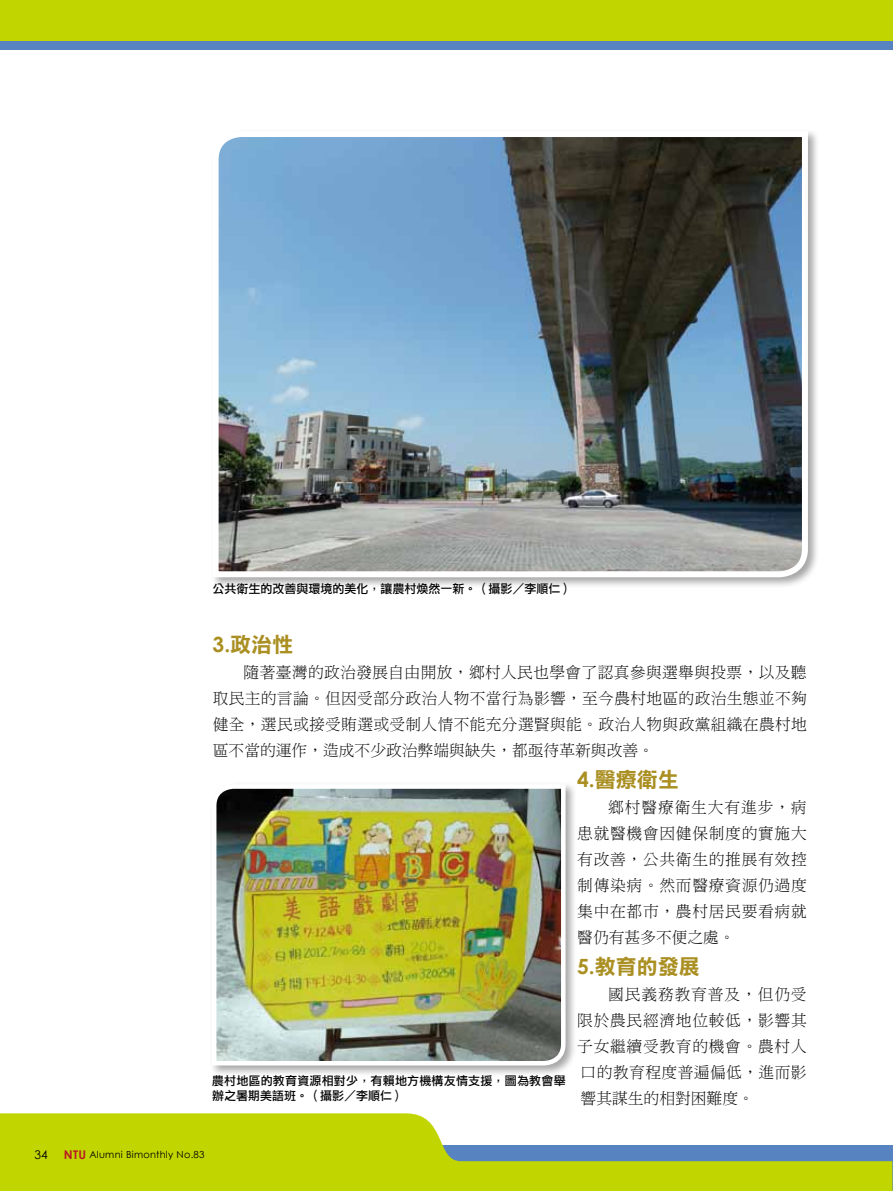
<style>
.page{position:relative;width:893px;height:1191px;background:#fff}
.page>*{position:absolute;margin:0;border:0;box-sizing:border-box;transform-origin:0 0}
.t1{font:21px "DF Li Hei Std W7";color:#aa8f22}
.t2{font:15.75px/26px "DF Ming Std W3";letter-spacing:.025em;color:#000;text-align:justify}
.t3{font:12px/14.4px "DF Li Hei Std W5";color:#000}
.t4{font:12px "Century Gothic";color:#000}
.t5{font:9.75px "Century Gothic";letter-spacing:.025em;color:#000}
.s1{font-family:"Century Gothic";font-weight:700}
.s2{font-weight:700;font-size:12px;color:#b81c22}
</style>
<div class="page">
<div style="left:0;top:0;width:892px;height:50px;background:#5883c1"></div>
<svg style="left:0;top:1113px;width:892px;height:78px;fill:#c1d600"></svg>
<div style="left:0;top:0;width:893px;height:40px;background:#c1d600"></div>
<div style="left:210px;top:129px;width:609px;height:460px;background:#000;opacity:.35"></div>
<img style="left:210px;top:129px;width:601px;height:451px">
<div style="left:209px;top:781px;width:368px;height:295px;background:#000;opacity:.35"></div>
<img style="left:210px;top:782px;width:358px;height:285px">
<p class="t3" style="left:213px;top:581px;width:361px">公共衛生的改善與環境的美化，讓農村煥然一新。（攝影／李順仁）</p>
<h1 class="t1" style="left:213px;top:633px;width:82px"><span class="s1">3.</span>政治性</h1>
<p class="t2" style="left:213px;top:659px;width:596px;text-indent:31px">隨著臺灣的政治發展自由開放，鄉村人民也學會了認真參與選舉與投票，以及聽取民主的言論。但因受部分政治人物不當行為影響，至今農村地區的政治生態並不夠健全，選民或接受賄選或受制人情不能充分選賢與能。政治人物與政黨組織在農村地區不當的運作，造成不少政治弊端與缺失，都亟待革新與改善。</p>
<h1 class="t1" style="left:577px;top:768px;width:103px"><span class="s1">4.</span>醫療衛生</h1>
<p class="t2" style="left:577px;top:794px;width:231px;text-indent:31px">鄉村醫療衛生大有進步，病患就醫機會因健保制度的實施大有改善，公共衛生的推展有效控制傳染病。然而醫療資源仍過度集中在都市，農村居民要看病就醫仍有甚多不便之處。</p>
<h1 class="t1" style="left:577px;top:954px;width:124px"><span class="s1">5.</span>教育的發展</h1>
<p class="t2" style="left:577px;top:980px;width:231px;text-indent:31px">國民義務教育普及，但仍受限於農民經濟地位較低，影響其子女繼續受教育的機會。農村人口的教育程度普遍偏低，進而影響其謀生的相對困難度。</p>
<p class="t3" style="left:212px;top:1073px;width:355px">農村地區的教育資源相對少，有賴地方機構友情支援，圖為教會舉辦之暑期美語班。（攝影／李順仁）</p>
<p class="t4" style="left:34px;top:1146px;width:15px">34</p>
<p class="t5" style="left:64px;top:1147px;width:142px"><span class="s2">NTU</span> Alumni Bimonthly No.83</p>
</div>
